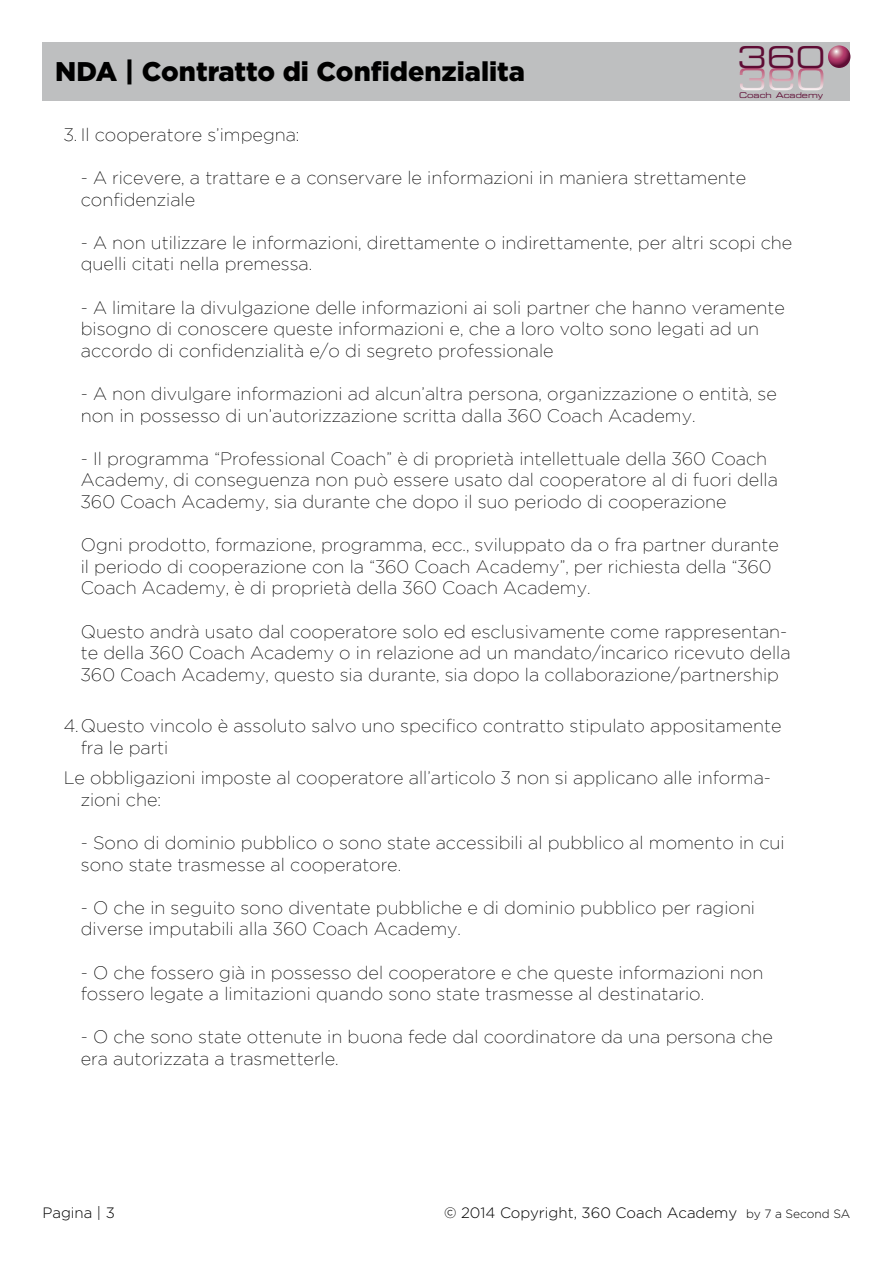
<style>
.page{position:relative;width:893px;height:1263px;background:#fff}
.page>*{position:absolute;margin:0;border:0;box-sizing:border-box;transform-origin:0 0}
.t1{font:30.15px "Eurostile LT Std Ex 2";color:#5e0c34}
.t2{font:900 27px "Gotham";color:#000}
.t3{font:200 18px/21.6px "Gotham";color:#000}
.t4{font:300 15px "Gotham";color:#000}
.t5{font:7.95px "Eurostile LT Std Ex 2";color:#5e0c34}
.s1{font-size:12px}
</style>
<div class="page">
<div style="left:43px;top:43px;width:807px;height:58px;background:#bebfc0"></div>
<svg style="left:740px;top:68px;width:83px;height:22px"></svg>
<svg style="left:828px;top:45px;width:22px;height:23px"></svg>
<h2 class="t2" style="left:55px;top:56px;width:471px">NDA | Contratto di Confidenzialita</h2>
<h1 class="t1" style="left:738px;top:36px;width:89px">360</h1>
<p class="t5" style="left:739px;top:89px;width:86px">Coach Academy</p>
<p class="t3" style="left:64px;top:123px;width:237px">3. Il cooperatore s’impegna:</p>
<p class="t3" style="left:81px;top:167px;width:667px">- A ricevere, a trattare e a conservare le informazioni in maniera strettamente confidenziale</p>
<p class="t3" style="left:81px;top:231px;width:713px">- A non utilizzare le informazioni, direttamente o indirettamente, per altri scopi che quelli citati nella premessa.</p>
<p class="t3" style="left:81px;top:296px;width:706px">- A limitare la divulgazione delle informazioni ai soli partner che hanno veramente bisogno di conoscere queste informazioni e, che a loro volto sono legati ad un accordo di confidenzialità e/o di segreto professionale</p>
<p class="t3" style="left:81px;top:383px;width:698px">- A non divulgare informazioni ad alcun’altra persona, organizzazione o entità, se non in possesso di un’autorizzazione scritta dalla 360 Coach Academy.</p>
<p class="t3" style="left:81px;top:447px;width:699px">- Il programma “Professional Coach” è di proprietà intellettuale della 360 Coach<br>Academy, di conseguenza non può essere usato dal cooperatore al di fuori della<br>360 Coach Academy, sia durante che dopo il suo periodo di cooperazione</p>
<p class="t3" style="left:81px;top:534px;width:700px">Ogni prodotto, formazione, programma, ecc., sviluppato da o fra partner durante il periodo di cooperazione con la “360 Coach Academy”, per richiesta della “360<br>Coach Academy, è di proprietà della 360 Coach Academy.</p>
<p class="t3" style="left:81px;top:620px;width:711px">Questo andrà usato dal cooperatore solo ed esclusivamente come rappresentan&shy;te della 360 Coach Academy o in relazione ad un mandato/incarico ricevuto della<br>360 Coach Academy, questo sia durante, sia dopo la collaborazione/partnership</p>
<p class="t3" style="left:81px;top:715px;width:702px;text-indent:-17px">4.Questo vincolo è assoluto salvo uno specifico contratto stipulato appositamente fra le parti</p>
<p class="t3" style="left:81px;top:767px;width:692px;text-indent:-17px">Le obbligazioni imposte al cooperatore all’articolo 3 non si applicano alle informa&shy;zioni che:</p>
<p class="t3" style="left:81px;top:832px;width:705px">- Sono di dominio pubblico o sono state accessibili al pubblico al momento in cui sono state trasmesse al cooperatore.</p>
<p class="t3" style="left:81px;top:896px;width:676px">- O che in seguito sono diventate pubbliche e di dominio pubblico per ragioni diverse imputabili alla 360 Coach Academy.</p>
<p class="t3" style="left:81px;top:961px;width:684px">- O che fossero già in possesso del cooperatore e che queste informazioni non fossero legate a limitazioni quando sono state trasmesse al destinatario.</p>
<p class="t3" style="left:81px;top:1026px;width:694px">- O che sono state ottenute in buona fede dal coordinatore da una persona che era autorizzata a trasmetterle.</p>
<p class="t4" style="left:43px;top:1205px;width:74px">Pagina | 3</p>
<p class="t4" style="left:444px;top:1205px;width:408px">© 2014 Copyright, 360 Coach Academy <span class="s1">by 7 a Second SA</span></p>
</div>
